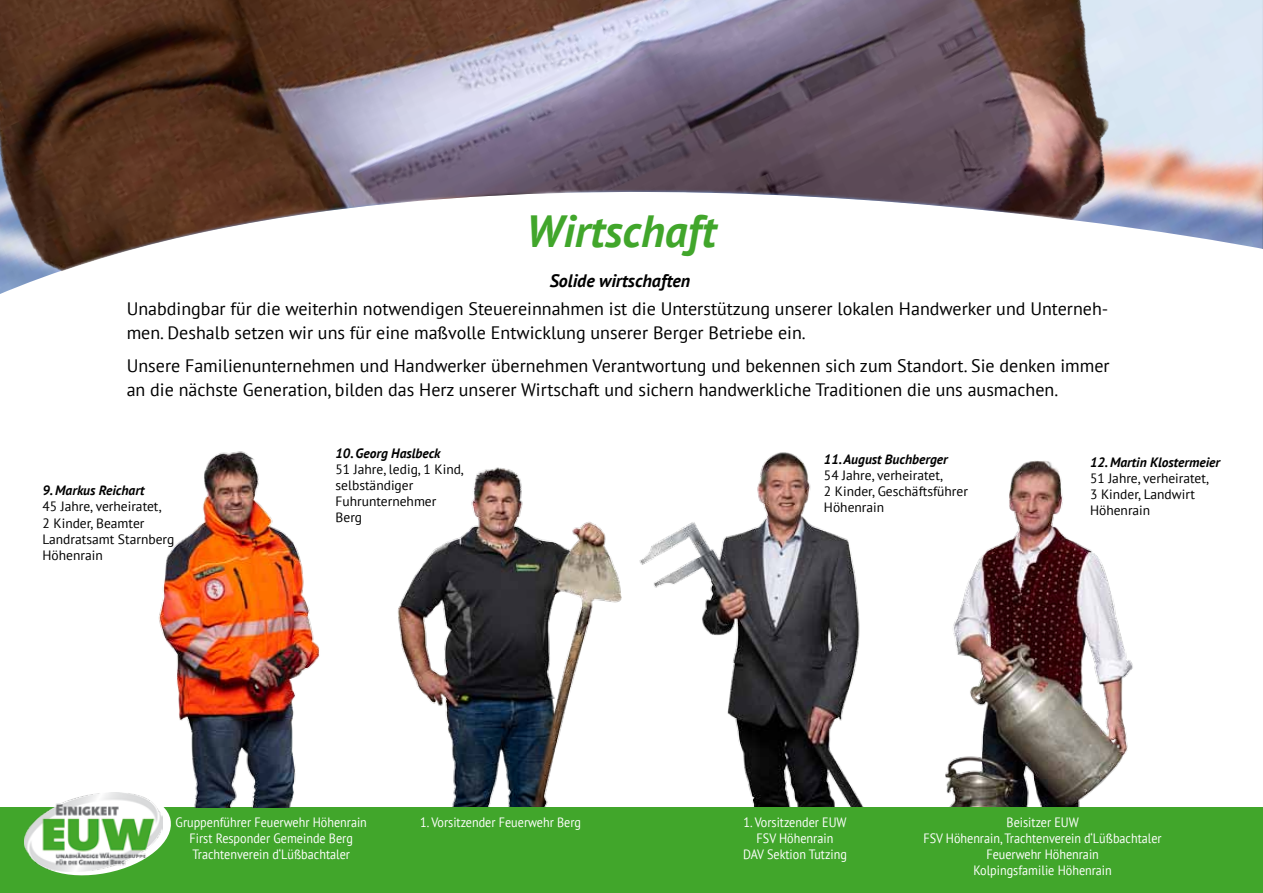
<style>
.page{position:relative;width:1263px;height:893px;background:#fff}
.page>*{position:absolute;margin:0;border:0;box-sizing:border-box;transform-origin:0 0}
.t1{font:italic 700 45px "PT Sans";color:#41a62b}
.t2{font:18px/24px "PT Sans";color:#000}
.t3{font:italic 700 18px "PT Sans";color:#000}
.t4{font:13.5px/16.2px "PT Sans";color:#fff;text-align:center;scale:.9 1}
.t5{font:13.5px/16.2px "PT Sans";color:#000}
.t6{font:italic 700 13.5px "PT Sans";color:#000}
</style>
<div class="page">
<img style="left:380px;top:467px;width:251px;height:341px">
<img style="left:631px;top:452px;width:258px;height:356px">
<img style="left:946px;top:460px;width:190px;height:348px">
<div style="left:0;top:808px;width:1263px;height:85px;background:#41a62b"></div>
<img style="left:0;top:0;width:1261px;height:294px">
<svg style="left:23px;top:792px;width:148px;height:84px"></svg>
<img style="left:24px;top:793px;width:139px;height:79px">
<img style="left:140px;top:451px;width:204px;height:357px">
<h1 class="t1" style="left:526px;top:202px;width:192px">Wirtschaft</h1>
<p class="t3" style="left:550px;top:269px;width:142px">Solide wirtschaften</p>
<p class="t2" style="left:127px;top:297px;width:983px">Unabdingbar für die weiterhin notwendigen Steuereinnahmen ist die Unterstützung unserer lokalen Handwerker und Unterneh&shy;men. Deshalb setzen wir uns für eine maßvolle Entwicklung unserer Berger Betriebe ein.</p>
<p class="t2" style="left:127px;top:353px;width:984px">Unsere Familienunternehmen und Handwerker übernehmen Verantwortung und bekennen sich zum Standort. Sie denken immer an die nächste Generation, bilden das Herz unserer Wirtschaft und sichern handwerkliche Traditionen die uns ausmachen.</p>
<p class="t6" style="left:43px;top:482px;width:103px">9. Markus Reichart</p>
<p class="t5" style="left:43px;top:498px;width:133px">45 Jahre, verheiratet,<br>2 Kinder, Beamter<br>Landratsamt Starnberg<br>Höhenrain</p>
<p class="t6" style="left:336px;top:444px;width:106px">10. Georg Haslbeck</p>
<p class="t5" style="left:336px;top:461px;width:130px">51 Jahre, ledig, 1 Kind, selbständiger<br>Fuhrunternehmer<br>Berg</p>
<p class="t6" style="left:824px;top:450px;width:125px">11. August Buchberger</p>
<p class="t5" style="left:824px;top:467px;width:146px">54 Jahre, verheiratet,<br>2 Kinder, Geschäftsführer<br>Höhenrain</p>
<p class="t6" style="left:1090px;top:453px;width:132px">12. Martin Klostermeier</p>
<p class="t5" style="left:1090px;top:470px;width:121px">51 Jahre, verheiratet,<br>3 Kinder, Landwirt<br>Höhenrain</p>
<p class="t4" style="left:176px;top:814px;width:214px">Gruppenführer Feuerwehr Höhenrain<br>First Responder Gemeinde Berg<br>Trachtenverein d‘Lüßbachtaler</p>
<p class="t4" style="left:420px;top:814px;width:180px">1. Vorsitzender Feuerwehr Berg</p>
<p class="t4" style="left:923px;top:814px;width:266px">Beisitzer EUW<br>FSV Höhenrain, Trachtenverein d‘Lüßbachtaler<br>Feuerwehr Höhenrain<br>Kolpingsfamilie Höhenrain</p>
<p class="t4" style="left:743px;top:814px;width:117px">1. Vorsitzender EUW<br>FSV Höhenrain<br>DAV Sektion Tutzing</p>
</div>
